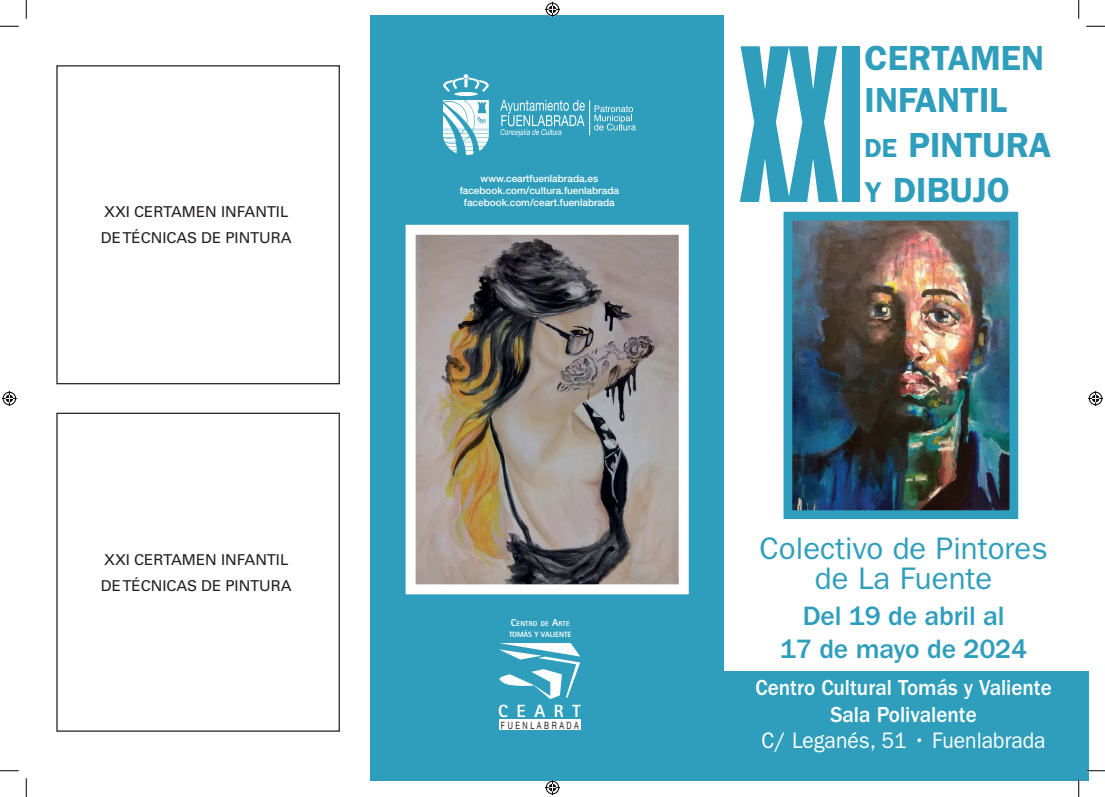
<style>
.page{position:relative;width:1105px;height:797px;background:#fff}
.page>*{position:absolute;margin:0;border:0;box-sizing:border-box;transform-origin:0 0}
.t1{font:800 217.88px "Folio Std";color:#2f9ebc;scale:.3 1}
.t2{font:600 35px/45px "ITC Franklin Gothic Std";color:#2f9ebc}
.t3{font:31.25px/30px "ITC Franklin Gothic Std";color:#2f9ebc;text-align:center}
.t4{font:500 27.5px "ITC Franklin Gothic Std";letter-spacing:-.01em;color:#2f9ebc}
.t5{font:500 22.5px "ITC Franklin Gothic Std";color:#fff;scale:.94 1}
.t6{font:22.5px "ITC Franklin Gothic Std";color:#fff;scale:.94 1}
.t7{font:800 17.62px "Rotis Sans Serif Std";letter-spacing:.49em;color:#fff}
.t8{font:15px "Univers LT Std";color:#231f20}
.t9{font:10.12px "Helvetica Neue LT Std";letter-spacing:.355em;color:#231f20;scale:.72 1}
.t10{font:500 10px "Helvetica Neue LT Std";color:#fff}
.t11{font:800 7.62px "Rotis Sans Serif Std";letter-spacing:-.005em;color:#fff}
.t12{font:800 7.12px "Rotis Sans Serif Std";letter-spacing:.02em;color:#fff}
.s1{font-size:26.25px}
.s2{font-size:28.75px}
.s3{font-size:10.12px}
</style>
<div class="page">
<div style="left:371px;top:16px;width:353px;height:765px;background:#2f9ebc"></div>
<div style="left:56px;top:65px;width:284px;height:319px;border:1px solid #231f20"></div>
<div style="left:56px;top:412px;width:284px;height:319px;border:1px solid #231f20"></div>
<svg style="left:405px;top:224px;width:284px;height:371px;background:#99908a"></svg>
<svg style="left:499px;top:643px;width:81px;height:56px"></svg>
<div style="left:499px;top:720px;width:82px;height:10px;background:#fff"></div>
<svg style="left:594px;top:105px;width:42px;height:25px"></svg>
<hr style="left:589px;top:100px;width:1px;height:35px;background:#fff">
<svg style="left:454px;top:92px;width:24px;height:4px"></svg>
<svg style="left:443px;top:74px;width:46px;height:18px"></svg>
<svg style="left:443px;top:100px;width:46px;height:55px"></svg>
<svg style="left:500px;top:100px;width:85px;height:37px"></svg>
<img style="left:783px;top:211px;width:236px;height:308px">
<div style="left:724px;top:671px;width:365px;height:110px;background:#2f9ebc"></div>
<svg style="left:0;top:25px;width:19px;height:2px"></svg>
<svg style="left:1086px;top:25px;width:19px;height:2px"></svg>
<svg style="left:0;top:770px;width:19px;height:1px"></svg>
<svg style="left:1086px;top:770px;width:19px;height:1px"></svg>
<svg style="left:25px;top:0;width:2px;height:19px"></svg>
<svg style="left:25px;top:778px;width:2px;height:19px"></svg>
<svg style="left:1078px;top:0;width:1px;height:19px"></svg>
<svg style="left:1078px;top:778px;width:1px;height:19px"></svg>
<svg style="left:545px;top:2px;width:15px;height:15px"></svg>
<svg style="left:545px;top:780px;width:15px;height:15px"></svg>
<svg style="left:2px;top:391px;width:15px;height:15px"></svg>
<svg style="left:1088px;top:391px;width:15px;height:15px"></svg>
<p class="t8" style="left:104px;top:203px;width:186px">XXI CERTAMEN INFANTIL</p>
<p class="t8" style="left:101px;top:229px;width:192px">DE TÉCNICAS DE PINTURA</p>
<p class="t8" style="left:104px;top:550px;width:186px">XXI CERTAMEN INFANTIL</p>
<p class="t8" style="left:101px;top:576px;width:192px">DE TÉCNICAS DE PINTURA</p>
<p class="t10" style="left:480px;top:173px;width:119px">www.ceartfuenlabrada.es</p>
<p class="t10" style="left:460px;top:185px;width:161px">facebook.com/cultura.fuenlabrada</p>
<p class="t10" style="left:464px;top:197px;width:152px">facebook.com/ceart.fuenlabrada</p>
<p class="t1" style="left:742px;top:2px;width:409px">XXI</p>
<p class="t2" style="left:865px;top:35px;width:181px">CERTAMEN</p>
<p class="t2" style="left:865px;top:77px;width:144px">INFANTIL</p>
<p class="t2" style="left:865px;top:122px;width:188px"><span class="s1">DE</span> PINTURA<br><span class="s2">Y</span> DIBUJO</p>
<p class="t12" style="left:511px;top:619px;width:60px"><span class="s3">C</span>ENTRO DE <span class="s3">A</span>RTE</p>
<p class="t11" style="left:509px;top:629px;width:64px">TOMÁS Y VALIENTE</p>
<p class="t7" style="left:498px;top:699px;width:84px">CEART</p>
<p class="t9" style="left:501px;top:719px;width:110px">FUENLABRADA</p>
<p class="t3" style="left:759px;top:533px;width:290px">Colectivo de Pintores de La Fuente</p>
<p class="t4" style="left:803px;top:600px;width:203px">Del 19 de abril al</p>
<p class="t4" style="left:780px;top:633px;width:249px">17 de mayo de 2024</p>
<p class="t5" style="left:755px;top:675px;width:317px">Centro Cultural Tomás y Valiente</p>
<p class="t5" style="left:830px;top:701px;width:157px">Sala Polivalente</p>
<p class="t6" style="left:762px;top:727px;width:304px">C/ Leganés, 51 • Fuenlabrada</p>
</div>
